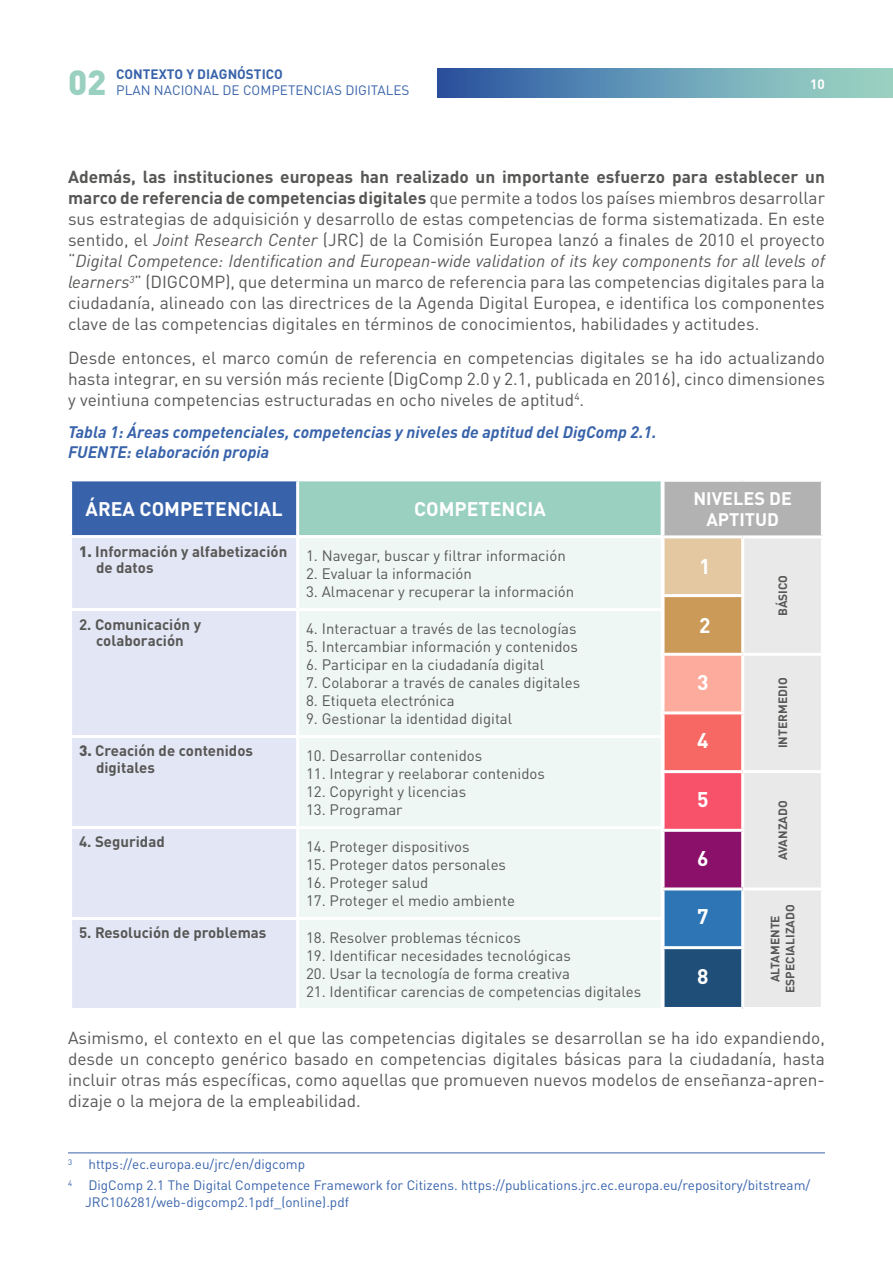
<style>
.page{position:relative;width:893px;height:1263px;background:#fff}
.page>*{position:absolute;margin:0;border:0;box-sizing:border-box;transform-origin:0 0}
.t1{font:900 34.5px "FFDIN Pro";color:#9ad0c0}
.t2{font:700 21px "FFDIN Pro";color:#fff}
.t3{font:700 19.5px "FFDIN Pro";color:#fff}
.t4{font:700 18px/21px "FFDIN Pro";color:#fff;text-align:center}
.t5{font:17.25px/21px "FFDIN Pro";color:#575756;text-align:justify}
.t6{font:italic 700 16.5px/19.5px "FFDIN Pro";color:#3863aa}
.t7{font:15px "FFDIN Pro";color:#575756}
.t8{font:700 15px/16.5px "FFDIN Pro";color:#575756}
.t9{font:13.5px/20.7px "FFDIN Pro";color:#3863aa}
.t10{font:700 13.5px "FFDIN Pro";color:#3863aa}
.t11{font:700 13.5px "FFDIN Pro";color:#fff}
.t12{font:700 12px/15px "FFDIN Pro";color:#575756;text-align:center}
.s1{font-weight:700}
.s2{font-style:italic}
.s3{font-weight:900}
</style>
<div class="page">
<div style="left:438px;top:68px;width:455px;height:29px;background:linear-gradient(to right,#2a56a3,#a3ddc7)"></div>
<svg style="left:892px;top:68px;width:1px;height:29px"></svg>
<hr style="left:68px;top:1152px;width:757px;height:1px;background:#3863aa">
<div style="left:71px;top:480px;width:227px;height:56px;background:#3863aa"></div>
<div style="left:298px;top:480px;width:364px;height:56px;background:#9ad0c0"></div>
<div style="left:72px;top:538px;width:224px;height:470px;background:#e3e6f4"></div>
<div style="left:299px;top:538px;width:362px;height:470px;background:#eef7f4"></div>
<hr style="left:69px;top:608px;width:229px;height:3px;background:#fff">
<hr style="left:298px;top:608px;width:366px;height:3px;background:#fff">
<hr style="left:69px;top:735px;width:229px;height:3px;background:#fff">
<hr style="left:298px;top:735px;width:366px;height:3px;background:#fff">
<hr style="left:69px;top:478px;width:229px;height:3px;background:#fff">
<hr style="left:69px;top:481px;width:3px;height:54px;background:#fff">
<hr style="left:298px;top:478px;width:366px;height:3px;background:#fff">
<hr style="left:296px;top:481px;width:3px;height:54px;background:#fff">
<hr style="left:69px;top:535px;width:229px;height:3px;background:#fff">
<hr style="left:298px;top:535px;width:366px;height:3px;background:#fff">
<hr style="left:69px;top:826px;width:229px;height:3px;background:#fff">
<hr style="left:298px;top:826px;width:366px;height:3px;background:#fff">
<hr style="left:69px;top:917px;width:229px;height:3px;background:#fff">
<hr style="left:298px;top:917px;width:366px;height:3px;background:#fff">
<div style="left:663px;top:480px;width:159px;height:57px;background:#b2b2b2"></div>
<div style="left:663px;top:537px;width:80px;height:59px;background:#e3c8a1"></div>
<div style="left:744px;top:538px;width:77px;height:469px;background:#e9e9e9"></div>
<div style="left:663px;top:596px;width:80px;height:58px;background:#cb9a59"></div>
<div style="left:663px;top:654px;width:80px;height:59px;background:#fdab9d"></div>
<div style="left:663px;top:713px;width:80px;height:59px;background:#f76865"></div>
<div style="left:663px;top:772px;width:80px;height:58px;background:#f8526a"></div>
<div style="left:663px;top:830px;width:80px;height:59px;background:#8a106a"></div>
<div style="left:663px;top:889px;width:80px;height:59px;background:#2e75b6"></div>
<div style="left:663px;top:948px;width:80px;height:60px;background:#1f4e79"></div>
<hr style="left:661px;top:538px;width:3px;height:56px;background:#fff">
<hr style="left:741px;top:538px;width:3px;height:56px;background:#fff">
<hr style="left:661px;top:594px;width:83px;height:3px;background:#fff">
<hr style="left:661px;top:597px;width:3px;height:56px;background:#fff">
<hr style="left:741px;top:597px;width:3px;height:56px;background:#fff">
<hr style="left:661px;top:653px;width:82px;height:3px;background:#fff">
<hr style="left:661px;top:656px;width:3px;height:55px;background:#fff">
<hr style="left:743px;top:653px;width:81px;height:3px;background:#fff">
<hr style="left:741px;top:656px;width:3px;height:55px;background:#fff">
<hr style="left:661px;top:714px;width:3px;height:56px;background:#fff">
<hr style="left:741px;top:714px;width:3px;height:56px;background:#fff">
<hr style="left:661px;top:773px;width:3px;height:56px;background:#fff">
<hr style="left:741px;top:773px;width:3px;height:56px;background:#fff">
<hr style="left:661px;top:832px;width:3px;height:55px;background:#fff">
<hr style="left:741px;top:832px;width:3px;height:55px;background:#fff">
<hr style="left:661px;top:890px;width:3px;height:56px;background:#fff">
<hr style="left:741px;top:890px;width:3px;height:56px;background:#fff">
<hr style="left:661px;top:949px;width:3px;height:58px;background:#fff">
<hr style="left:741px;top:949px;width:3px;height:58px;background:#fff">
<hr style="left:661px;top:479px;width:82px;height:3px;background:#fff">
<hr style="left:661px;top:482px;width:3px;height:53px;background:#fff">
<hr style="left:743px;top:479px;width:81px;height:3px;background:#fff">
<hr style="left:821px;top:482px;width:3px;height:53px;background:#fff">
<hr style="left:661px;top:535px;width:82px;height:3px;background:#fff">
<hr style="left:743px;top:535px;width:81px;height:3px;background:#fff">
<hr style="left:661px;top:711px;width:83px;height:3px;background:#fff">
<hr style="left:661px;top:770px;width:82px;height:3px;background:#fff">
<hr style="left:743px;top:770px;width:81px;height:3px;background:#fff">
<hr style="left:661px;top:829px;width:83px;height:3px;background:#fff">
<hr style="left:661px;top:887px;width:82px;height:3px;background:#fff">
<hr style="left:743px;top:887px;width:81px;height:3px;background:#fff">
<hr style="left:661px;top:946px;width:83px;height:3px;background:#fff">
<hr style="left:661px;top:1007px;width:82px;height:3px;background:#fff">
<p class="t10" style="left:116px;top:63px;width:168px">CONTEXTO Y DIAGNÓSTICO</p>
<p class="t9" style="left:116px;top:79px;width:295px">PLAN NACIONAL DE COMPETENCIAS DIGITALES</p>
<h1 class="t1" style="left:68px;top:53px;width:40px">02</h1>
<p class="t11" style="left:810px;top:72px;width:16px">10</p>
<p class="t5" style="left:68px;top:165px;width:758px"><span class="s1">Además, las instituciones europeas han realizado un importante esfuerzo para establecer un marco de referencia de competencias digitales</span> que permite a todos los países miembros desarrollar sus estrategias de adquisición y desarrollo de estas competencias de forma sistematizada. En este sentido, el <span class="s2">Joint Research Center</span> (JRC) de la Comisión Europea lanzó a finales de 2010 el proyecto “<span class="s2">Digital Competence: Identification and European-wide validation of its key components for all levels of learners</span><sup>3</sup>” (DIGCOMP), que determina un marco de referencia para las competencias digitales para la ciudadanía, alineado con las directrices de la Agenda Digital Europea, e identifica los componentes clave de las competencias digitales en términos de conocimientos, habilidades y actitudes.</p>
<p class="t5" style="left:68px;top:346px;width:758px">Desde entonces, el marco común de referencia en competencias digitales se ha ido actualizando hasta integrar, en su versión más reciente (DigComp 2.0 y 2.1, publicada en 2016), cinco dimensiones y veintiuna competencias estructuradas en ocho niveles de aptitud<sup>4</sup>.</p>
<p class="t6" style="left:68px;top:420px;width:590px">Tabla 1: Áreas competenciales, competencias y niveles de aptitud del DigComp 2.1.<br>FUENTE: elaboración propia</p>
<p class="t3" style="left:86px;top:492px;width:198px">ÁREA COMPETENCIAL</p>
<p class="t3" style="left:414px;top:492px;width:133px">COMPETENCIA</p>
<p class="t8" style="left:96px;top:541px;width:193px;text-indent:-17px"><span class="s3">1.</span> Información y alfabetización de datos</p>
<p class="t7" style="left:306px;top:543px;width:261px">1. Navegar, buscar y filtrar información</p>
<p class="t7" style="left:306px;top:561px;width:167px">2. Evaluar la información</p>
<p class="t7" style="left:306px;top:579px;width:270px">3. Almacenar y recuperar la información</p>
<p class="t8" style="left:79px;top:614px;width:123px;text-align:center">2. Comunicación y colaboración</p>
<p class="t7" style="left:306px;top:616px;width:272px">4. Interactuar a través de las tecnologías</p>
<p class="t7" style="left:306px;top:634px;width:273px">5. Intercambiar información y contenidos</p>
<p class="t7" style="left:306px;top:652px;width:240px">6. Participar en la ciudadanía digital</p>
<p class="t7" style="left:306px;top:670px;width:275px">7. Colaborar a través de canales digitales</p>
<p class="t7" style="left:306px;top:688px;width:150px">8. Etiqueta electrónica</p>
<p class="t7" style="left:306px;top:706px;width:208px">9. Gestionar la identidad digital</p>
<p class="t8" style="left:96px;top:741px;width:158px;text-indent:-17px"><span class="s3">3.</span> Creación de contenidos digitales</p>
<p class="t7" style="left:306px;top:743px;width:178px">10. Desarrollar contenidos</p>
<p class="t7" style="left:306px;top:761px;width:240px">11. Integrar y reelaborar contenidos</p>
<p class="t7" style="left:306px;top:779px;width:162px">12. Copyright y licencias</p>
<p class="t7" style="left:306px;top:797px;width:98px">13. Programar</p>
<p class="t8" style="left:79px;top:832px;width:87px">4. Seguridad</p>
<p class="t7" style="left:306px;top:834px;width:165px">14. Proteger dispositivos</p>
<p class="t7" style="left:306px;top:852px;width:201px">15. Proteger datos personales</p>
<p class="t7" style="left:306px;top:870px;width:124px">16. Proteger salud</p>
<p class="t7" style="left:306px;top:888px;width:210px">17. Proteger el medio ambiente</p>
<p class="t8" style="left:79px;top:923px;width:189px">5. Resolución de problemas</p>
<p class="t7" style="left:306px;top:925px;width:216px">18. Resolver problemas técnicos</p>
<p class="t7" style="left:306px;top:943px;width:266px">19. Identificar necesidades tecnológicas</p>
<p class="t7" style="left:306px;top:961px;width:265px">20. Usar la tecnología de forma creativa</p>
<p class="t7" style="left:306px;top:979px;width:336px">21. Identificar carencias de competencias digitales</p>
<p class="t4" style="left:693px;top:486px;width:100px">NIVELES DE<br>APTITUD</p>
<p class="t2" style="left:699px;top:549px;width:13px">1</p>
<p class="t12" style="left:774px;top:616px;width:43px;rotate:-90deg">BÁSICO</p>
<p class="t2" style="left:699px;top:608px;width:13px">2</p>
<p class="t2" style="left:697px;top:664px;width:13px">3</p>
<p class="t2" style="left:697px;top:723px;width:13px">4</p>
<p class="t2" style="left:697px;top:782px;width:13px">5</p>
<p class="t2" style="left:697px;top:840px;width:13px">6</p>
<p class="t12" style="left:774px;top:748px;width:72px;rotate:-90deg">INTERMEDIO</p>
<p class="t12" style="left:774px;top:860px;width:61px;rotate:-90deg">AVANZADO</p>
<p class="t2" style="left:697px;top:899px;width:13px">7</p>
<p class="t12" style="left:766px;top:993px;width:90px;rotate:-90deg">ALTAMENTE<br>ESPECIALIZADO</p>
<p class="t2" style="left:697px;top:959px;width:13px">8</p>
<p class="t5" style="left:68px;top:1025px;width:758px">Asimismo, el contexto en el que las competencias digitales se desarrollan se ha ido expandiendo, desde un concepto genérico basado en competencias digitales básicas para la ciudadanía, hasta incluir otras más específicas, como aquellas que promueven nuevos modelos de enseñanza-apren&shy;dizaje o la mejora de la empleabilidad.</p>
<p class="t9" style="left:68px;top:1153px;width:744px"><sup>3</sup> https://ec.europa.eu/jrc/en/digcomp<br><sup>4</sup> DigComp 2.1 The Digital Competence Framework for Citizens. https://publications.jrc.ec.europa.eu/repository/bitstream/</p>
<p class="t9" style="left:85px;top:1190px;width:265px">JRC106281/web-digcomp2.1pdf_(online).pdf</p>
</div>
